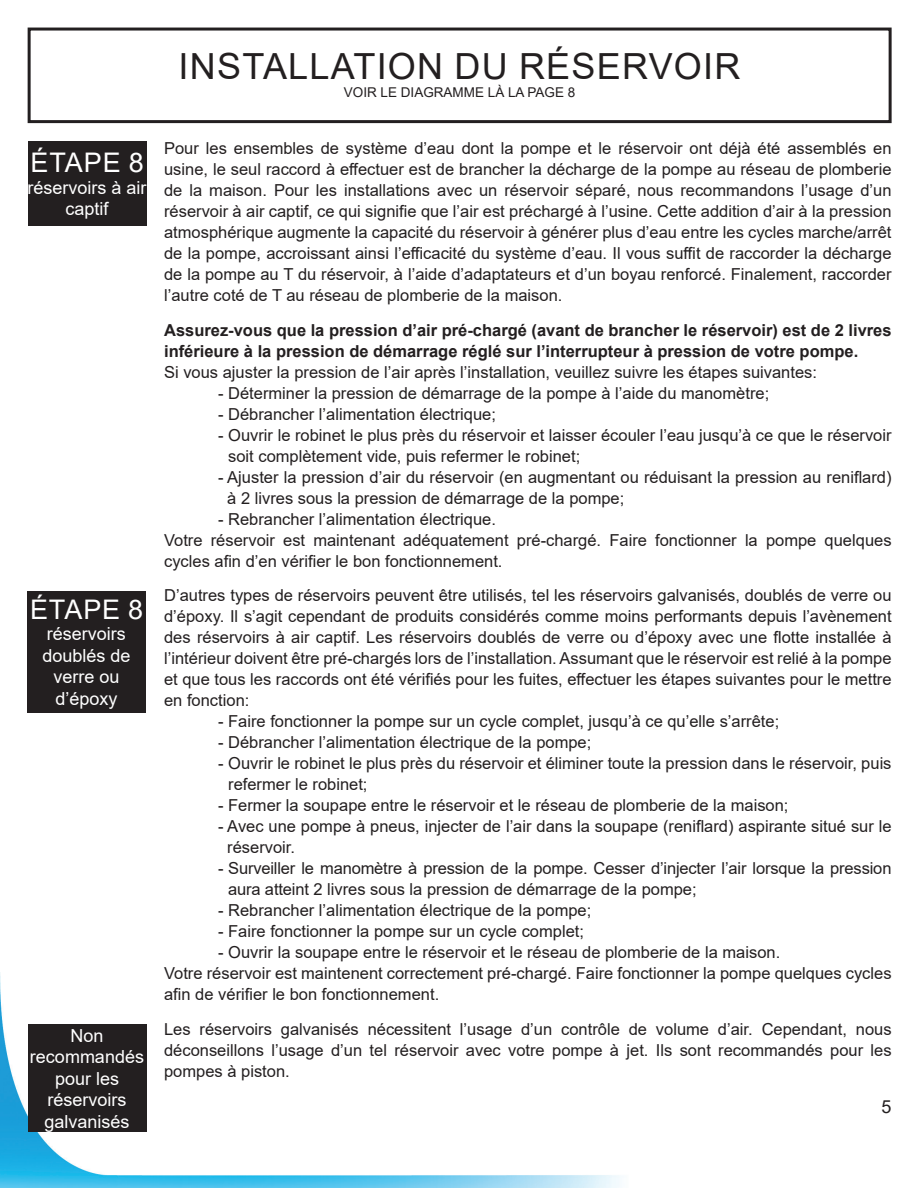
<style>
.page{position:relative;width:918px;height:1188px;background:#fff}
.page>*{position:absolute;margin:0;border:0;box-sizing:border-box;transform-origin:0 0}
.t1{font:36px "Arial";letter-spacing:.035em;color:#231f20}
.t2{font:27px "Arial";letter-spacing:.035em;color:#fff}
.t3{font:18px/21.6px "Arial";color:#fff;text-align:center}
.t4{font:18px "Arial";color:#231f20}
.t5{font:16.5px/21px "Arial";color:#231f20}
.t6{font:700 16.5px/21px "Arial";color:#231f20}
.t7{font:13.5px "Arial";color:#231f20}
</style>
<div class="page">
<img style="left:0;top:973px;width:620px;height:215px">
<div style="left:28px;top:28px;width:864px;height:95px;border:3px solid #231f20"></div>
<div style="left:28px;top:142px;width:118px;height:84px;background:#231f20"></div>
<div style="left:27px;top:591px;width:119px;height:122px;background:#231f20"></div>
<div style="left:28px;top:1025px;width:118px;height:107px;background:#231f20"></div>
<p class="t1" style="left:179px;top:42px;width:563px">INSTALLATION DU RÉSERVOIR</p>
<p class="t7" style="left:344px;top:83px;width:233px">VOIR LE DIAGRAMME LÀ LA PAGE 8</p>
<p class="t2" style="left:31px;top:144px;width:115px">ÉTAPE 8</p>
<p class="t3" style="left:28px;top:177px;width:120px">réservoirs à air captif</p>
<p class="t2" style="left:30px;top:590px;width:115px">ÉTAPE 8</p>
<p class="t3" style="left:42px;top:623px;width:90px">réservoirs doublés de verre ou d’époxy</p>
<p class="t3" style="left:30px;top:1024px;width:116px">Non recommandés pour les réservoirs galvanisés</p>
<p class="t5" style="left:164px;top:138px;width:729px;text-align:justify">Pour les ensembles de système d’eau dont la pompe et le réservoir ont déjà été assemblés en usine, le seul raccord à effectuer est de brancher la décharge de la pompe au réseau de plomberie de la maison. Pour les installations avec un réservoir séparé, nous recommandons l’usage d’un réservoir à air captif, ce qui signifie que l’air est préchargé à l’usine. Cette addition d’air à la pression atmosphérique augmente la capacité du réservoir à générer plus d’eau entre les cycles marche/arrêt de la pompe, accroissant ainsi l’efficacité du système d’eau. Il vous suffit de raccorder la décharge de la pompe au T du réservoir, à l’aide d’adaptateurs et d’un boyau renforcé. Finalement, raccorder l’autre coté de T au réseau de plomberie de la maison.</p>
<p class="t6" style="left:164px;top:320px;width:729px">Assurez-vous que la pression d’air pré-chargé (avant de brancher le réservoir) est de 2 livres inférieure à la pression de démarrage réglé sur l’interrupteur à pression de votre pompe.</p>
<p class="t5" style="left:164px;top:361px;width:654px">Si vous ajuster la pression de l’air après l’installation, veuillez suivre les étapes suivantes:</p>
<p class="t5" style="left:218px;top:382px;width:553px">- Déterminer la pression de démarrage de la pompe à l’aide du manomètre;</p>
<p class="t5" style="left:218px;top:403px;width:279px">- Débrancher l’alimentation électrique;</p>
<p class="t5" style="left:228px;top:424px;width:665px;text-indent:-10px">- Ouvrir le robinet le plus près du réservoir et laisser écouler l’eau jusqu’à ce que le réservoir soit complètement vide, puis refermer le robinet;</p>
<p class="t5" style="left:227px;top:466px;width:666px;text-indent:-9px">- Ajuster la pression d’air du réservoir (en augmentant ou réduisant la pression au reniflard) à 2 livres sous la pression de démarrage de la pompe;</p>
<p class="t5" style="left:218px;top:508px;width:279px">- Rebrancher l’alimentation électrique.</p>
<p class="t5" style="left:164px;top:529px;width:729px">Votre réservoir est maintenant adéquatement pré-chargé. Faire fonctionner la pompe quelques cycles afin d’en vérifier le bon fonctionnement.</p>
<p class="t5" style="left:164px;top:585px;width:729px;text-align:justify">D’autres types de réservoirs peuvent être utilisés, tel les réservoirs galvanisés, doublés de verre ou d’époxy. Il s’agit cependant de produits considérés comme moins performants depuis l’avènement des réservoirs à air captif. Les réservoirs doublés de verre ou d’époxy avec une flotte installée à l’intérieur doivent être pré-chargés lors de l’installation. Assumant que le réservoir est relié à la pompe et que tous les raccords ont été vérifiés pour les fuites, effectuer les étapes suivantes pour le mettre en fonction:</p>
<p class="t5" style="left:218px;top:711px;width:563px">- Faire fonctionner la pompe sur un cycle complet, jusqu’à ce qu’elle s’arrête;</p>
<p class="t5" style="left:218px;top:732px;width:375px">- Débrancher l’alimentation électrique de la pompe;</p>
<p class="t5" style="left:228px;top:753px;width:665px;text-indent:-10px">- Ouvrir le robinet le plus près du réservoir et éliminer toute la pression dans le réservoir, puis refermer le robinet;</p>
<p class="t5" style="left:218px;top:795px;width:572px">- Fermer la soupape entre le réservoir et le réseau de plomberie de la maison;</p>
<p class="t5" style="left:227px;top:816px;width:666px;text-indent:-9px">- Avec une pompe à pneus, injecter de l’air dans la soupape (reniflard) aspirante situé sur le réservoir.</p>
<p class="t5" style="left:228px;top:858px;width:665px;text-indent:-10px">- Surveiller le manomètre à pression de la pompe. Cesser d’injecter l’air lorsque la pression aura atteint 2 livres sous la pression de démarrage de la pompe;</p>
<p class="t5" style="left:218px;top:900px;width:375px">- Rebrancher l’alimentation électrique de la pompe;</p>
<p class="t5" style="left:218px;top:921px;width:367px">- Faire fonctionner la pompe sur un cycle complet;</p>
<p class="t5" style="left:218px;top:942px;width:564px">- Ouvrir la soupape entre le réservoir et le réseau de plomberie de la maison.</p>
<p class="t5" style="left:164px;top:963px;width:729px">Votre réservoir est maintenent correctement pré-chargé. Faire fonctionner la pompe quelques cycles afin de vérifier le bon fonctionnement.</p>
<p class="t5" style="left:164px;top:1018px;width:729px;text-align:justify">Les réservoirs galvanisés nécessitent l’usage d’un contrôle de volume d’air. Cependant, nous déconseillons l’usage d’un tel réservoir avec votre pompe à jet. Ils sont recommandés pour les pompes à piston.</p>
<p class="t4" style="left:882px;top:1094px;width:12px">5</p>
</div>
